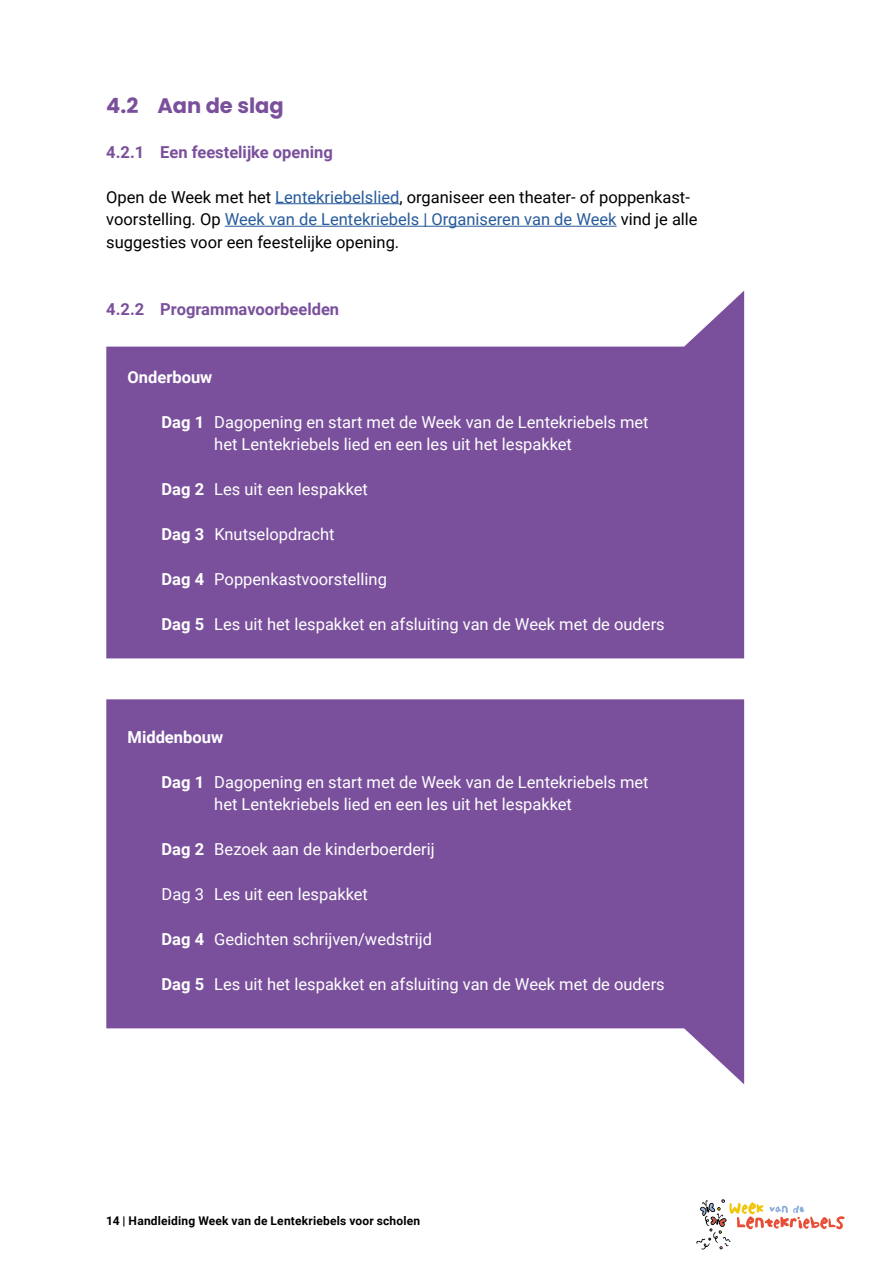
<style>
.page{position:relative;width:893px;height:1263px;background:#fff}
.page>*{position:absolute;margin:0;border:0;box-sizing:border-box;transform-origin:0 0}
.t1{font:700 21px "Poppins";color:#7a509c}
.t2{font:16.5px/22.5px "Roboto";color:#fff}
.t3{font:16.5px/22.5px "Roboto";color:#000}
.t4{font:700 16.5px "Roboto";color:#7a509c}
.t5{font:700 16.5px "Roboto";color:#fff}
.t6{font:700 12px "Roboto";letter-spacing:.015em;color:#000}
.s1{color:#275b9b}
.s2{font-weight:700}
</style>
<div class="page">
<svg style="left:696px;top:1199px;width:149px;height:51px"></svg>
<svg style="left:106px;top:699px;width:638px;height:385px;background:#8c68a9"></svg>
<svg style="left:106px;top:291px;width:638px;height:367px;background:#916ead"></svg>
<hr style="left:275px;top:203px;width:124px;height:1px;background:#275b9b">
<hr style="left:225px;top:226px;width:392px;height:1px;background:#275b9b">
<p class="t1" style="left:106px;top:93px;width:179px">4.2 Aan de slag</p>
<p class="t4" style="left:106px;top:140px;width:228px">4.2.1 Een feestelijke opening</p>
<p class="t3" style="left:106px;top:185px;width:593px">Open de Week met het <span class="s1">Lentekriebelslied</span>, organiseer een theater- of poppenkast&shy;voorstelling. Op <span class="s1">Week van de Lentekriebels | Organiseren van de Week</span> vind je alle suggesties voor een feestelijke opening.</p>
<p class="t4" style="left:106px;top:298px;width:234px">4.2.2 Programmavoorbeelden</p>
<p class="t5" style="left:128px;top:365px;width:86px">Onderbouw</p>
<p class="t2" style="left:214px;top:410px;width:436px;text-indent:-53px"><span class="s2">Dag 1</span> Dagopening en start met de Week van de Lentekriebels met het Lentekriebels lied en een les uit het lespakket</p>
<p class="t2" style="left:162px;top:477px;width:208px"><span class="s2">Dag 2</span> Les uit een lespakket</p>
<p class="t2" style="left:162px;top:522px;width:175px"><span class="s2">Dag 3</span> Knutselopdracht</p>
<p class="t2" style="left:162px;top:567px;width:227px"><span class="s2">Dag 4</span> Poppenkastvoorstelling</p>
<p class="t2" style="left:162px;top:612px;width:505px"><span class="s2">Dag 5</span> Les uit het lespakket en afsluiting van de Week met de ouders</p>
<p class="t5" style="left:128px;top:725px;width:97px">Middenbouw</p>
<p class="t2" style="left:214px;top:770px;width:436px;text-indent:-53px"><span class="s2">Dag 1</span> Dagopening en start met de Week van de Lentekriebels met het Lentekriebels lied en een les uit het lespakket</p>
<p class="t2" style="left:162px;top:837px;width:275px"><span class="s2">Dag 2</span> Bezoek aan de kinderboerderij</p>
<p class="t2" style="left:162px;top:882px;width:208px">Dag 3 Les uit een lespakket</p>
<p class="t2" style="left:162px;top:927px;width:272px"><span class="s2">Dag 4</span> Gedichten schrijven/wedstrijd</p>
<p class="t2" style="left:162px;top:972px;width:505px"><span class="s2">Dag 5</span> Les uit het lespakket en afsluiting van de Week met de ouders</p>
<p class="t6" style="left:106px;top:1212px;width:315px">14 | Handleiding Week van de Lentekriebels voor scholen</p>
</div>
